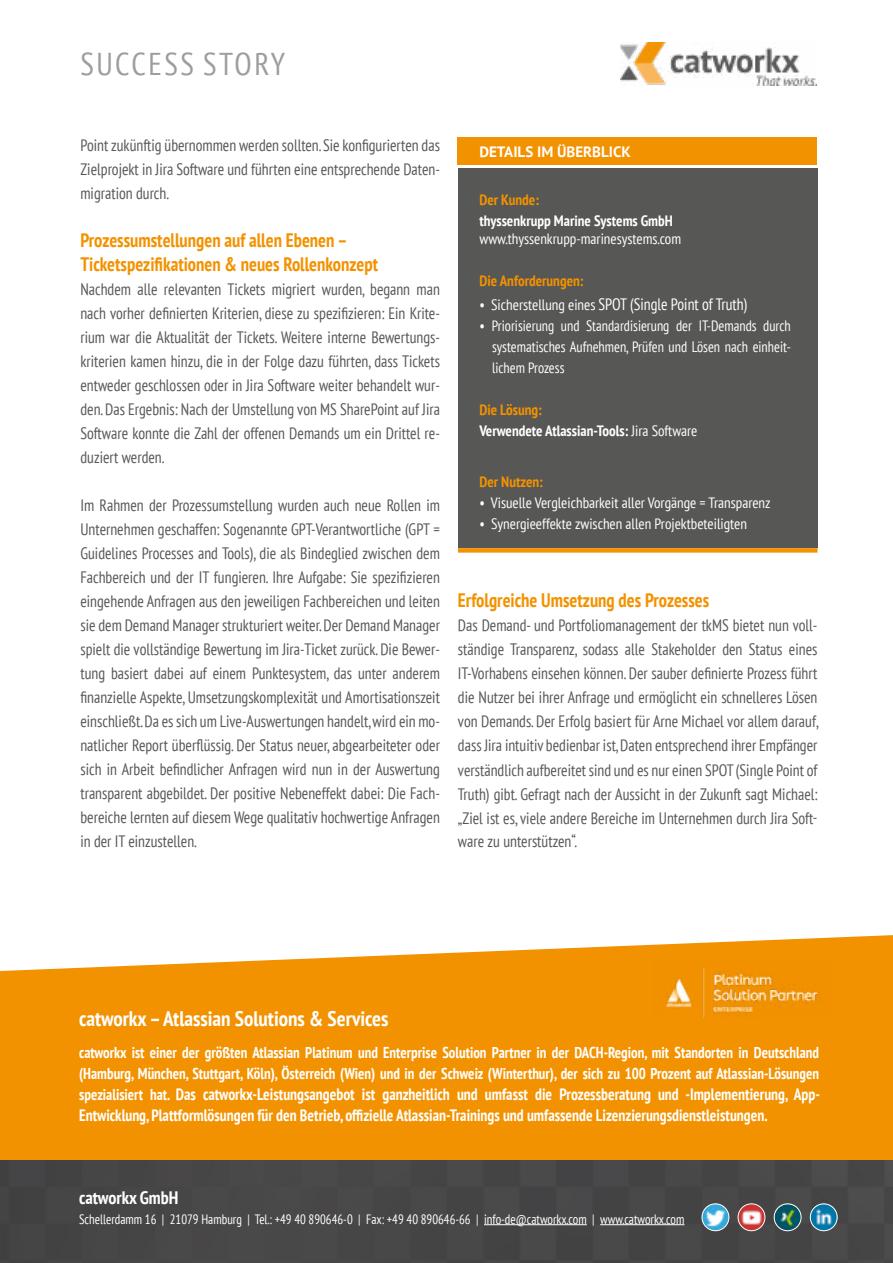
<style>
.page{position:relative;width:893px;height:1263px;background:#fff}
.page>*{position:absolute;margin:0;border:0;box-sizing:border-box;transform-origin:0 0}
.t1{font:condensed 31.5px "PT Sans";letter-spacing:.08em;color:#9d9d9c}
.t2{font:700 condensed 21px "PT Sans";color:#fff}
.t3{font:700 condensed 19.5px/24px "PT Sans";color:#f39200;scale:.95 1}
.t4{font:700 condensed 18px "PT Sans";color:#fff}
.t5{font:condensed 16.5px/24px "PT Sans";color:#575756;text-align:justify;scale:.95 1}
.t6{font:700 condensed 16.5px/21px "PT Sans";color:#fff;scale:.94 1}
.t7{font:condensed 16.5px "PT Sans";color:#fff;scale:.95 1}
.t8{font:700 condensed 15.75px/21px "PT Sans";color:#fff;scale:.94 1}
.t9{font:condensed 15px/21px "PT Sans";color:#fff;text-align:justify}
.t10{font:700 condensed 15px/21px "PT Sans";color:#fff}
.t11{font:700 condensed 15px "PT Sans";color:#f39200}
.t12{font:700 15px "PT Sans";color:#fff}
.t13{font:condensed 13.5px "PT Sans";color:#fff;scale:.95 1}
.s1{font-size:15px}
.s2{color:#f39200}
.s3{font-weight:400}
.s4{font-size:15.75px}
</style>
<div class="page">
<svg style="left:0;top:935px;width:893px;height:225px;background:#f49b16"></svg>
<img style="left:654px;top:959px;width:176px;height:58px">
<img style="left:621px;top:43px;width:195px;height:43px">
<div style="left:0;top:1160px;width:893px;height:103px;background:#474647"></div>
<hr style="left:484px;top:1224px;width:103px;height:1px;background:#fff">
<hr style="left:600px;top:1224px;width:84px;height:1px;background:#fff">
<img style="left:702px;top:1204px;width:27px;height:27px;border-radius:13px">
<div style="left:702px;top:1203px;width:27px;height:28px;border:1px solid #fff;border-radius:50%"></div>
<img style="left:738px;top:1204px;width:27px;height:27px;border-radius:13px">
<div style="left:738px;top:1203px;width:27px;height:28px;border:1px solid #fff;border-radius:50%"></div>
<img style="left:774px;top:1204px;width:27px;height:27px;border-radius:13px">
<div style="left:774px;top:1203px;width:27px;height:28px;border:1px solid #fff;border-radius:50%"></div>
<img style="left:810px;top:1204px;width:27px;height:27px;border-radius:13px">
<div style="left:810px;top:1203px;width:28px;height:28px;border:1px solid #fff;border-radius:50%"></div>
<div style="left:458px;top:169px;width:359px;height:379px;background:#575756"></div>
<div style="left:458px;top:137px;width:359px;height:28px;background:#f39200"></div>
<div style="left:458px;top:548px;width:359px;height:5px;background:#f39200"></div>
<h1 class="t1" style="left:80px;top:43px;width:206px">SUCCESS STORY</h1>
<p class="t5" style="left:80px;top:133px;width:380px">Point zukünftig übernommen werden sollten. Sie konfigurierten das Zielprojekt in Jira Software und führten eine entsprechende Daten&shy;migration durch.</p>
<p class="t3" style="left:80px;top:228px;width:315px">Prozessumstellungen auf allen Ebenen –<br>Ticketspezifikationen &amp; neues Rollenkonzept</p>
<p class="t5" style="left:80px;top:277px;width:380px">Nachdem alle relevanten Tickets migriert wurden, begann man nach vorher definierten Kriterien, diese zu spezifizieren: Ein Krite&shy;rium war die Aktualität der Tickets. Weitere interne Bewertungs&shy;kriterien kamen hinzu, die in der Folge dazu führten, dass Tickets entweder geschlossen oder in Jira Software weiter behandelt wur&shy;den. Das Ergebnis: Nach der Umstellung von MS SharePoint auf Jira Software konnte die Zahl der offenen Demands um ein Drittel re&shy;duziert werden.</p>
<p class="t5" style="left:80px;top:493px;width:380px">Im Rahmen der Prozessumstellung wurden auch neue Rollen im Unternehmen geschaffen: Sogenannte GPT-Verantwortliche (GPT = Guidelines Processes and Tools), die als Bindeglied zwischen dem Fachbereich und der IT fungieren. Ihre Aufgabe: Sie spezifizieren eingehende Anfragen aus den jeweiligen Fachbereichen und leiten sie dem Demand Manager strukturiert weiter. Der Demand Manager spielt die vollständige Bewertung im Jira-Ticket zurück. Die Bewer&shy;tung basiert dabei auf einem Punktesystem, das unter anderem finanzielle Aspekte, Umsetzungskomplexität und Amortisationszeit einschließt. Da es sich um Live-Auswertungen handelt, wird ein mo&shy;natlicher Report überflüssig. Der Status neuer, abgearbeiteter oder sich in Arbeit befindlicher Anfragen wird nun in der Auswertung transparent abgebildet. Der positive Nebeneffekt dabei: Die Fach&shy;bereiche lernten auf diesem Wege qualitativ hochwertige Anfragen in der IT einzustellen.</p>
<p class="t12" style="left:479px;top:142px;width:153px">DETAILS IM ÜBERBLICK</p>
<p class="t11" style="left:479px;top:190px;width:61px">Der Kunde:</p>
<p class="t10" style="left:479px;top:210px;width:195px">thyssenkrupp Marine Systems GmbH</p>
<p class="t9" style="left:479px;top:228px;width:203px">www.thyssenkrupp-marinesystems.com</p>
<p class="t11" style="left:479px;top:271px;width:106px">Die Anforderungen:</p>
<p class="t7" style="left:479px;top:294px;width:284px"><span class="s1">• Sicherstellung eines</span> SPOT (Single Point of Truth)</p>
<p class="t9" style="left:492px;top:315px;width:300px;text-indent:-13px">• Priorisierung und Standardisierung der IT-Demands durch systematisches Aufnehmen, Prüfen und Lösen nach einheit&shy;lichem Prozess</p>
<p class="t10" style="left:479px;top:399px;width:220px"><span class="s2">Die Lösung:<br></span>Verwendete Atlassian-Tools: <span class="s3">Jira Software</span></p>
<p class="t11" style="left:479px;top:472px;width:65px">Der Nutzen:</p>
<p class="t9" style="left:479px;top:492px;width:293px">• Visuelle Vergleichbarkeit aller Vorgänge = Transparenz</p>
<p class="t9" style="left:479px;top:513px;width:269px">• Synergieeffekte zwischen allen Projektbeteiligten</p>
<p class="t3" style="left:458px;top:588px;width:266px">Erfolgreiche Umsetzung des Prozesses</p>
<p class="t5" style="left:458px;top:613px;width:381px">Das Demand- und Portfoliomanagement der tkMS bietet nun voll&shy;ständige Transparenz, sodass alle Stakeholder den Status eines IT-Vorhabens einsehen können. Der sauber definierte Prozess führt die Nutzer bei ihrer Anfrage und ermöglicht ein schnelleres Lösen von Demands. Der Erfolg basiert für Arne Michael vor allem darauf, dass Jira intuitiv bedienbar ist, Daten entsprechend ihrer Empfänger verständlich aufbereitet sind und es nur einen SPOT (Single Point of Truth) gibt. Gefragt nach der Aussicht in der Zukunft sagt Michael: „Ziel ist es, viele andere Bereiche im Unternehmen durch Jira Soft&shy;ware zu unterstützen“.</p>
<p class="t2" style="left:79px;top:1005px;width:311px">catworkx – Atlassian Solutions &amp; Services</p>
<p class="t8" style="left:79px;top:1041px;width:789px">catworkx ist einer der größten Atlassian Platinum und Enterprise Solution Partner in der DACH-Region, mit Standorten in Deutschland (Hamburg, München, Stuttgart, Köln), Österreich (Wien) und in der Schweiz (Winterthur), der sich zu 100 Prozent auf Atlassian-Lösungen</p>
<p class="t6" style="left:79px;top:1083px;width:790px"><span class="s4">spezialisiert hat.</span> Das catworkx-Leistungsangebot ist ganzheitlich und umfasst die Prozessberatung und -Implementierung, App-<br>Entwicklung, Plattformlösungen für den Betrieb, offizielle Atlassian-Trainings und umfassende Lizenzierungsdienstleistungen.</p>
<p class="t4" style="left:79px;top:1186px;width:101px">catworkx GmbH</p>
<p class="t13" style="left:79px;top:1210px;width:639px">Schellerdamm 16 | 21079 Hamburg | Tel.: +49 40 890646-0 | Fax: +49 40 890646-66 | info-de@catworkx.com | www.catworkx.com</p>
</div>
